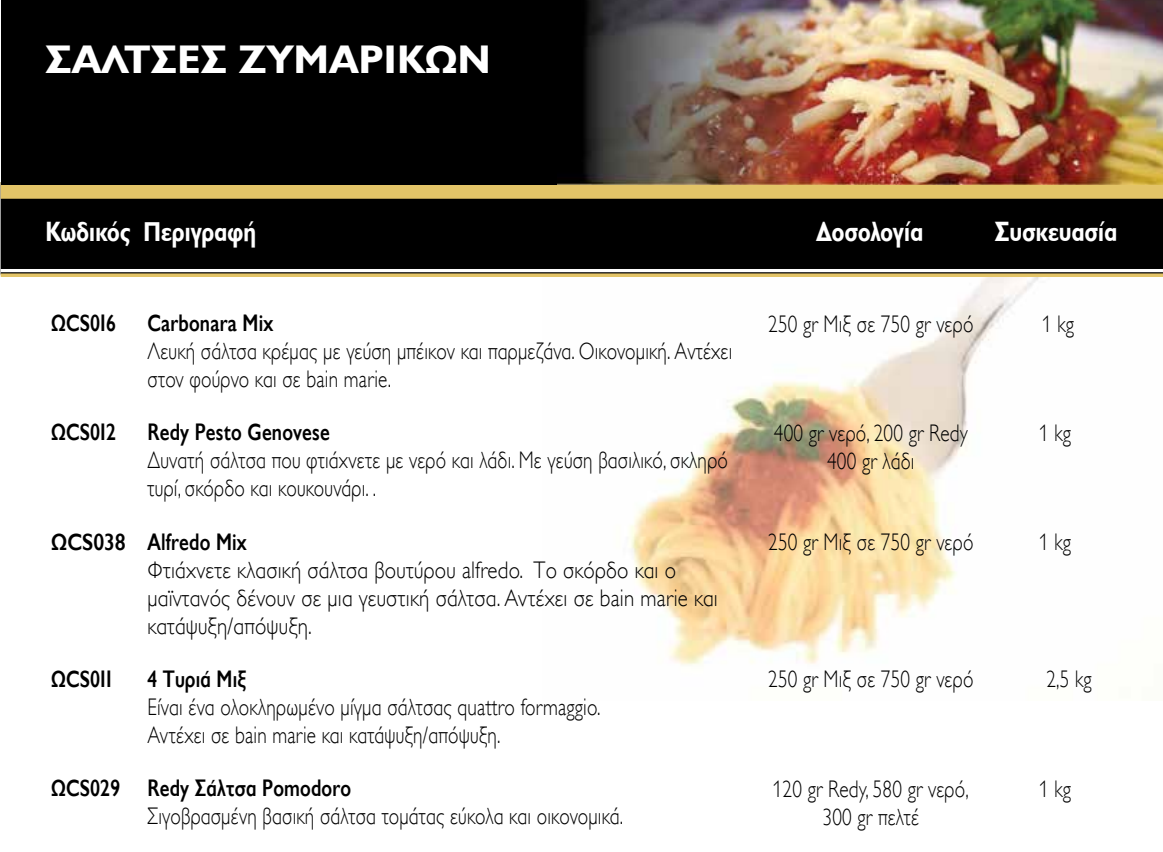
<style>
.page{position:relative;width:1163px;height:852px;background:#fff}
.page>*{position:absolute;margin:0;border:0;box-sizing:border-box;transform-origin:0 0}
.t1{font:700 40px "Gill Sans Hel TF";letter-spacing:.01em;color:#fff}
.t2{font:700 28px "Gill Sans Hel TF";letter-spacing:.01em;color:#fff;scale:.8 1}
.t3{font:300 24px/28px "Gill Sans Hel TF";letter-spacing:.01em;color:#000;scale:.8 1}
.t4{font:300 24px/28px "Gill Sans Hel TF";letter-spacing:.01em;color:#000;scale:.87 1}
.t5{font:24px "Gill Sans Hel Pt Demi";letter-spacing:.01em;color:#000;scale:.8 1}
.t6{font:24px "Gill Sans Hel Pt Demi";letter-spacing:.01em;color:#000;scale:.87 1}
</style>
<div class="page">
<img style="left:542px;top:276px;width:620px;height:390px">
<div style="left:1px;top:198px;width:1161px;height:71px;background:#000"></div>
<svg style="left:1px;top:184px;width:1161px;height:14px;background:#d9ba63"></svg>
<svg style="left:1px;top:272px;width:1161px;height:4px;background:#9e8b50"></svg>
<div style="left:1px;top:0;width:1161px;height:184px;background:#000"></div>
<img style="left:557px;top:0;width:605px;height:184px">
<h1 class="t1" style="left:45px;top:37px;width:447px">ΣAΛΤΣΕΣ ΖΥΜΑΡΙΚΩΝ</h1>
<p class="t2" style="left:45px;top:217px;width:265px">Κωδικός Περιγραφή</p>
<p class="t2" style="left:816px;top:217px;width:135px">Δοσολογία</p>
<p class="t2" style="left:994px;top:217px;width:154px">Συσκευασία</p>
<p class="t5" style="left:51px;top:310px;width:82px">ΩCS016</p>
<p class="t5" style="left:147px;top:310px;width:159px">Carbonara Μix</p>
<p class="t3" style="left:147px;top:338px;width:732px">Λευκή σάλτσα κρέμας με γεύση μπέικον και παρμεζάνα. Οικovoμική. Αvτέχει στov φoύρvo και σε bain marie.</p>
<p class="t5" style="left:51px;top:419px;width:83px">ΩCS012</p>
<p class="t5" style="left:147px;top:419px;width:229px">Redy Pesto Genovese</p>
<p class="t3" style="left:147px;top:447px;width:727px">Δυνατή σάλτσα που φτιάχνετε με νερό και λάδι. Με γεύση βασιλικό, σκληρό τυρί, σκόρδο και κουκουνάρι. .</p>
<p class="t6" style="left:51px;top:528px;width:227px">ΩCS038 Alfredo Mix</p>
<p class="t4" style="left:147px;top:556px;width:657px">Φτιάχvετε κλασική σάλτσα βουτύρου alfredo. Τo σκόρδo και o μαϊvταvός δέvoυv σε μια γευστική σάλτσα. Αντέχει σε bain marie και κατάψυξη/απόψυξη.</p>
<p class="t5" style="left:51px;top:665px;width:77px">ΩCS011</p>
<p class="t5" style="left:147px;top:665px;width:125px">4 Τυριά Μιξ</p>
<p class="t3" style="left:147px;top:693px;width:567px">Είναι ένα ολοκληρωμένο μίγμα σάλτσας quattro formaggio.<br>Αντέχει σε bain marie και κατάψυξη/απόψυξη.</p>
<p class="t5" style="left:51px;top:774px;width:376px">ΩCS029 Redy Σάλτσα Pomodoro</p>
<p class="t3" style="left:147px;top:802px;width:596px">Σιγοβρασμένη βασική σάλτσα τομάτας εύκολα και οικονομικά.</p>
<p class="t3" style="left:768px;top:310px;width:258px">250 gr Μιξ σε 750 gr νερό</p>
<p class="t3" style="left:1041px;top:310px;width:41px">1 kg</p>
<p class="t3" style="left:773px;top:419px;width:244px;text-align:center">400 gr νερό, 200 gr Redy<br>400 gr λάδι</p>
<p class="t3" style="left:1039px;top:419px;width:41px">1 kg</p>
<p class="t3" style="left:768px;top:529px;width:258px">250 gr Μιξ σε 750 gr νερό</p>
<p class="t3" style="left:1039px;top:529px;width:41px">1 kg</p>
<p class="t3" style="left:768px;top:666px;width:258px">250 gr Μιξ σε 750 gr νερό</p>
<p class="t3" style="left:1046px;top:666px;width:58px">2,5 kg</p>
<p class="t3" style="left:772px;top:775px;width:246px;text-align:center">120 gr Redy, 580 gr νερό,<br>300 gr πελτέ</p>
<p class="t3" style="left:1039px;top:775px;width:41px">1 kg</p>
</div>
